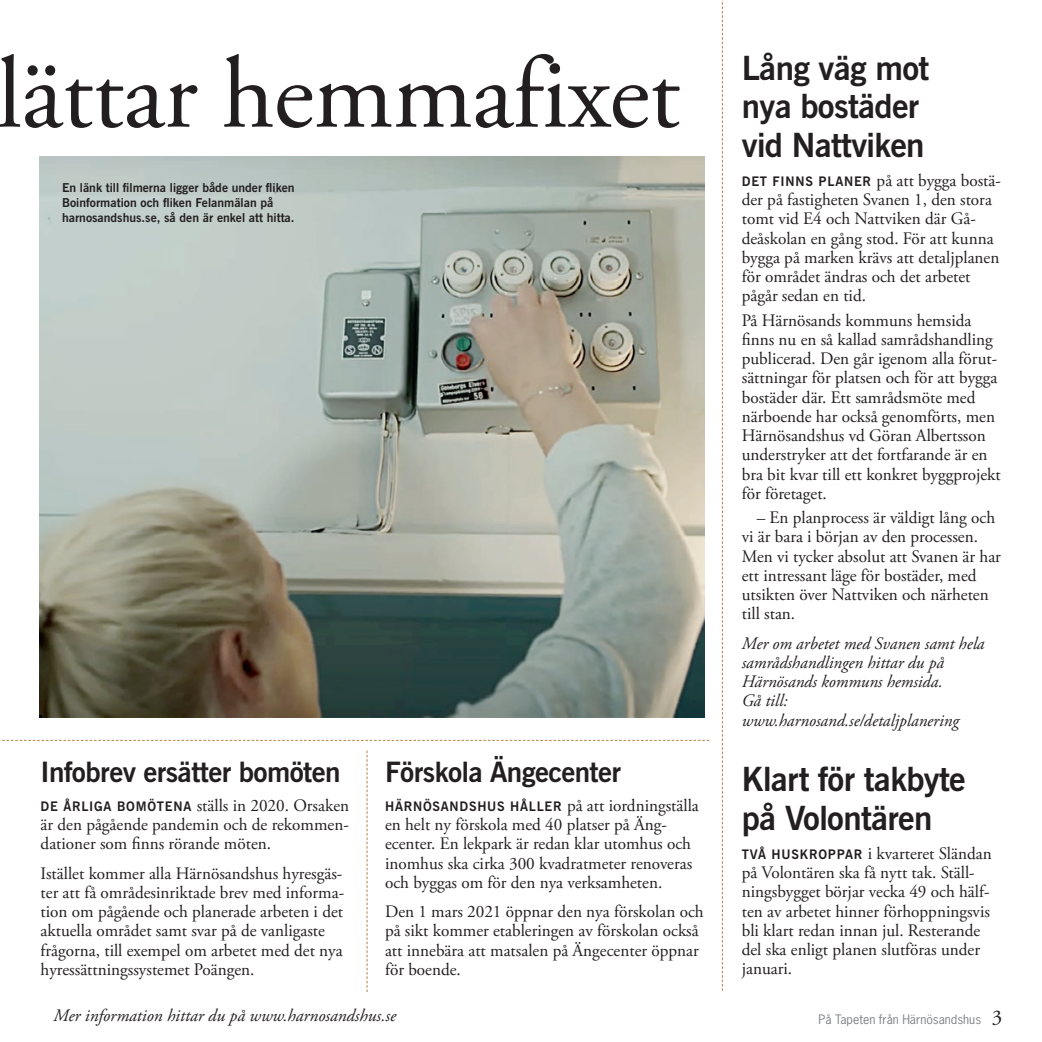
<style>
.page{position:relative;width:1042px;height:1042px;background:#fff}
.page>*{position:absolute;margin:0;border:0;box-sizing:border-box;transform-origin:0 0}
.t1{font:101.5px "Adobe Garamond Pro";letter-spacing:-.005em;color:#231f20}
.t2{font:700 33.25px/38.5px "News Gothic BT";letter-spacing:-.02em;color:#231f20}
.t3{font:700 28px "News Gothic BT";letter-spacing:-.02em;color:#231f20}
.t4{font:17.5px/19.2px "Adobe Garamond Pro";color:#231f20}
.t5{font:italic 17.5px/19.2px "Adobe Garamond Pro";color:#231f20}
.t6{font:700 13.12px "News Gothic BT";letter-spacing:.06em;color:#231f20}
.t7{font:700 12.25px/14.7px "News Gothic BT";color:#231f20}
.t8{font:12.25px "News Gothic";color:#808285}
.s1{font-family:"News Gothic BT";font-weight:700;font-size:13.12px}
.s2{font-family:"Adobe Garamond Pro";font-weight:400;font-size:17.5px}
.s3{font-family:"Adobe Garamond Pro";font-size:21px;color:#231f20}
</style>
<div class="page">
<svg style="left:722px;top:0;width:1px;height:990px"></svg>
<svg style="left:0;top:740px;width:709px;height:1px"></svg>
<img style="left:39px;top:156px;width:665px;height:562px">
<svg style="left:367px;top:750px;width:1px;height:242px"></svg>
<h1 class="t1" style="left:-3px;top:33px;width:685px">lättar hemmafixet</h1>
<p class="t7" style="left:62px;top:180px;width:234px">En länk till filmerna ligger både under fliken<br>Boinformation och fliken Felanmälan på harnosandshus.se, så den är enkel att hitta.</p>
<h3 class="t3" style="left:41px;top:755px;width:301px">Infobrev ersätter bomöten</h3>
<p class="t4" style="left:41px;top:796px;width:310px;text-align:justify"><span class="s1">DE ÅRLIGA BOMÖTENA</span> ställs in 2020. Orsaken är den pågående pandemin och de rekommen&shy;dationer som finns rörande möten.</p>
<p class="t4" style="left:41px;top:864px;width:305px">Istället kommer alla Härnösandshus hyresgäs&shy;ter att få områdesinriktade brev med informa&shy;tion om pågående och planerade arbeten i det aktuella området samt svar på de vanligaste frågorna, till exempel om arbetet med det nya hyressättningssystemet Poängen.</p>
<h3 class="t3" style="left:385px;top:755px;width:237px">Förskola Ängecenter</h3>
<p class="t6" style="left:385px;top:798px;width:315px">HÄRNÖSANDSHUS HÅLLER <span class="s2">på att iordningställa</span></p>
<p class="t4" style="left:385px;top:815px;width:309px">en helt ny förskola med 40 platser på Äng&shy;ecenter. En lekpark är redan klar utomhus och inomhus ska cirka 300 kvadratmeter renoveras och byggas om för den nya verksamheten.</p>
<p class="t4" style="left:385px;top:902px;width:320px">Den 1 mars 2021 öppnar den nya förskolan och på sikt kommer etableringen av förskolan också att innebära att matsalen på Ängecenter öppnar för boende.</p>
<h2 class="t2" style="left:742px;top:48px;width:189px">Lång väg mot nya bostäder vid Nattviken</h2>
<p class="t4" style="left:742px;top:171px;width:261px"><span class="s1">DET FINNS PLANER</span> på att bygga bostä&shy;der på fastigheten Svanen 1, den stora tomt vid E4 och Nattviken där Gå&shy;deåskolan en gång stod. För att kunna bygga på marken krävs att detaljplanen för området ändras och det arbetet pågår sedan en tid.</p>
<p class="t4" style="left:742px;top:311px;width:260px">På Härnösands kommuns hemsida finns nu en så kallad samrådshandling publicerad. Den går igenom alla förut&shy;sättningar för platsen och för att bygga bostäder där. Ett samrådsmöte med närboende har också genomförts, men Härnösandshus vd Göran Albertsson understryker att det fortfarande är en bra bit kvar till ett konkret byggprojekt för företaget.</p>
<p class="t4" style="left:742px;top:508px;width:261px;text-indent:15px">– En planprocess är väldigt lång och vi är bara i början av den processen.<br>Men vi tycker absolut att Svanen är har ett intressant läge för bostäder, med utsikten över Nattviken och närheten till stan.</p>
<p class="t5" style="left:742px;top:634px;width:244px">Mer om arbetet med Svanen samt hela samrådshandlingen hittar du på<br>Härnösands kommuns hemsida.<br>Gå till: www.harnosand.se/detaljplanering</p>
<h2 class="t2" style="left:742px;top:760px;width:225px">Klart för takbyte på Volontären</h2>
<p class="t4" style="left:742px;top:844px;width:251px"><span class="s1">TVÅ HUSKROPPAR</span> i kvarteret Sländan på Volontären ska få nytt tak. Ställ&shy;ningsbygget börjar vecka 49 och hälf&shy;ten av arbetet hinner förhoppningsvis bli klart redan innan jul. Resterande del ska enligt planen slutföras under januari.</p>
<p class="t5" style="left:54px;top:1006px;width:344px">Mer information hittar du på www.harnosandshus.se</p>
<p class="t8" style="left:818px;top:1011px;width:185px">På Tapeten från Härnösandshus <span class="s3">3</span></p>
</div>
